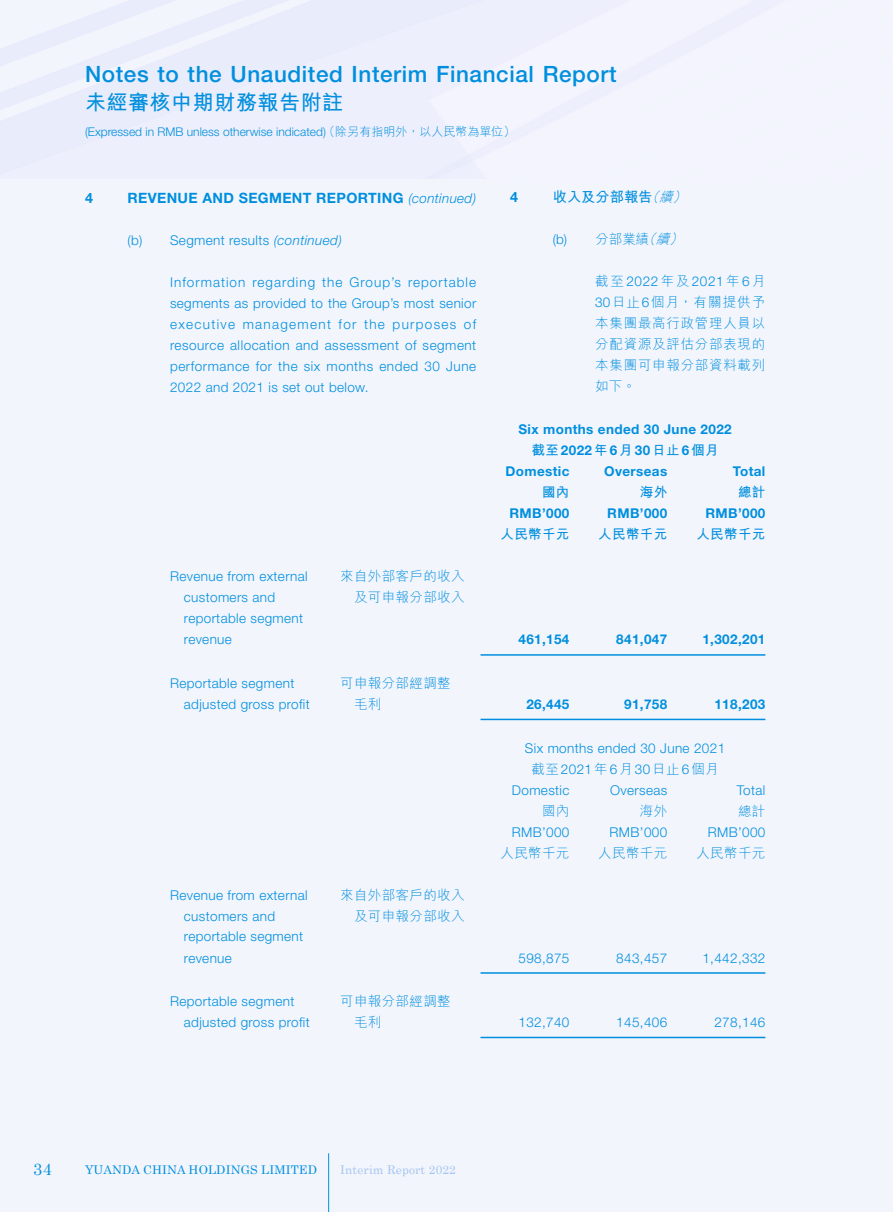
<style>
.page{position:relative;width:893px;height:1212px;background:#fff}
.page>*{position:absolute;margin:0;border:0;box-sizing:border-box;transform-origin:0 0}
.t1{font:500 22.5px "Helvetica Neue LT Std";letter-spacing:.025em;color:#008fde}
.t2{font:700 21px "M Hei HK";letter-spacing:.025em;color:#008fde}
.t3{font:16.5px "Century";color:#008fde}
.Subhead_1{font:700 14.25px "Helvetica Neue LT Std";letter-spacing:.025em;color:#008fde}
.副標題1{font:700 14.25px "M Hei HK";color:#008fde}
.副標題1-2{font:700 14.25px "Helvetica Neue LT Std";color:#008fde}
.Table_1_Colume{font:300 13.5px "Helvetica Neue LT Std";letter-spacing:.025em;color:#008fde}
.Body_Text{font:300 13.5px/21px "Helvetica Neue LT Std";letter-spacing:.04em;color:#008fde;text-align:justify}
.Table_1_Colume-2{font:700 13.5px "Helvetica Neue LT Std";letter-spacing:.025em;color:#008fde}
.Table_1_Colume-3{font:300 13.5px "M Hei HK";letter-spacing:.025em;color:#008fde}
.內文{font:300 13.5px/21px "M Hei HK";letter-spacing:.055em;color:#008fde;text-align:justify}
.Table_1_Colume-4{font:700 13.5px "M Hei HK";letter-spacing:.025em;color:#008fde}
.Subhead_2{font:300 13.5px "Helvetica Neue LT Std";letter-spacing:.025em;color:#008fde}
.副標題2{font:300 13.5px "M Hei HK";color:#008fde}
.t4{font:300 12px "Helvetica Neue LT Std";color:#008fde}
.t5{font:12px "Century";letter-spacing:.01em;color:#008fde}
.t6{font:12px "Century";letter-spacing:.01em;color:#a3c5ef}
.s1{font-family:"M Hei HK"}
.s2{font-weight:300;font-style:italic;font-size:13.5px}
.s3{font-style:italic}
.s4{font-family:"Helvetica Neue LT Std"}
</style>
<div class="page">
<div style="left:0;top:0;width:892px;height:1212px;background:#f3f5fd"></div>
<hr style="left:328px;top:1153px;width:1px;height:59px;background:#008fde">
<hr style="left:480px;top:654px;width:285px;height:2px;background:#008fde">
<hr style="left:480px;top:719px;width:285px;height:1px;background:#008fde">
<hr style="left:480px;top:972px;width:285px;height:2px;background:#008fde">
<hr style="left:480px;top:1037px;width:285px;height:1px;background:#008fde">
<h1 class="t1" style="left:85px;top:61px;width:533px">Notes to the Unaudited Interim Financial Report</h1>
<h2 class="t2" style="left:85px;top:87px;width:260px">未經審核中期財務報告附註</h2>
<p class="t4" style="left:85px;top:125px;width:432px">(Expressed in RMB unless otherwise indicated) <span class="s1">（除另有指明外，以人民幣為單位）</span></p>
<p class="Subhead_1" style="left:85px;top:189px;width:9px">4</p>
<p class="Subhead_1" style="left:128px;top:189px;width:350px">REVENUE AND SEGMENT REPORTING <span class="s2">(continued)</span></p>
<p class="Subhead_2" style="left:128px;top:231px;width:216px">(b) Segment results <span class="s3">(continued)</span></p>
<p class="Body_Text" style="left:170px;top:271px;width:308px">Information regarding the Group’s reportable segments as provided to the Group’s most senior executive management for the purposes of resource allocation and assessment of segment performance for the six months ended 30 June 2022 and 2021 is set out below.</p>
<p class="副標題1-2" style="left:510px;top:188px;width:9px">4</p>
<p class="副標題1" style="left:553px;top:187px;width:138px">收入及分部報告<span class="s2">（續）</span></p>
<p class="副標題2" style="left:553px;top:232px;width:135px"><span class="s4">(b)</span> 分部業績<span class="s3">（續）</span></p>
<p class="內文" style="left:595px;top:270px;width:172px">截至<span class="s4">2022</span>年及<span class="s4">2021</span>年<span class="s4">6</span>月<span class="s4">30</span>日止<span class="s4">6</span>個月，有關提供予本集團最高行政管理人員以分配資源及評估分部表現的本集團可申報分部資料載列如下。</p>
<p class="Table_1_Colume-2" style="left:518px;top:420px;width:215px">Six months ended 30 June 2022</p>
<p class="Table_1_Colume-4" style="left:532px;top:441px;width:189px">截至<span class="s4">2022</span>年<span class="s4">6</span>月<span class="s4">30</span>日止<span class="s4">6</span>個月</p>
<p class="Table_1_Colume-2" style="left:505px;top:462px;width:66px">Domestic</p>
<p class="Table_1_Colume-2" style="left:604px;top:462px;width:65px">Overseas</p>
<p class="Table_1_Colume-2" style="left:733px;top:462px;width:34px">Total</p>
<p class="Table_1_Colume-4" style="left:542px;top:483px;width:29px">國內</p>
<p class="Table_1_Colume-4" style="left:640px;top:483px;width:29px">海外</p>
<p class="Table_1_Colume-4" style="left:738px;top:483px;width:29px">總計</p>
<p class="Table_1_Colume-2" style="left:509px;top:504px;width:61px">RMB’000</p>
<p class="Table_1_Colume-2" style="left:607px;top:504px;width:61px">RMB’000</p>
<p class="Table_1_Colume-2" style="left:705px;top:504px;width:61px">RMB’000</p>
<p class="Table_1_Colume-4" style="left:500px;top:525px;width:70px">人民幣千元</p>
<p class="Table_1_Colume-4" style="left:598px;top:525px;width:70px">人民幣千元</p>
<p class="Table_1_Colume-4" style="left:696px;top:525px;width:70px">人民幣千元</p>
<p class="Table_1_Colume" style="left:170px;top:568px;width:139px">Revenue from external</p>
<p class="Table_1_Colume-3" style="left:340px;top:570px;width:126px">來自外部客戶的收入</p>
<p class="Table_1_Colume" style="left:184px;top:589px;width:93px">customers and</p>
<p class="Table_1_Colume-3" style="left:354px;top:591px;width:112px">及可申報分部收入</p>
<p class="Table_1_Colume" style="left:184px;top:609px;width:121px">reportable segment</p>
<p class="Table_1_Colume" style="left:184px;top:631px;width:49px">revenue</p>
<p class="Table_1_Colume-2" style="left:518px;top:631px;width:52px">461,154</p>
<p class="Table_1_Colume-2" style="left:616px;top:631px;width:52px">841,047</p>
<p class="Table_1_Colume-2" style="left:702px;top:631px;width:64px">1,302,201</p>
<p class="Table_1_Colume" style="left:170px;top:675px;width:126px">Reportable segment</p>
<p class="Table_1_Colume-3" style="left:340px;top:676px;width:112px">可申報分部經調整</p>
<p class="Table_1_Colume" style="left:184px;top:696px;width:127px">adjusted gross profit</p>
<p class="Table_1_Colume-3" style="left:354px;top:697px;width:29px">毛利</p>
<p class="Table_1_Colume-2" style="left:526px;top:696px;width:45px">26,445</p>
<p class="Table_1_Colume-2" style="left:624px;top:696px;width:45px">91,758</p>
<p class="Table_1_Colume-2" style="left:714px;top:696px;width:52px">118,203</p>
<p class="Table_1_Colume" style="left:525px;top:739px;width:202px">Six months ended 30 June 2021</p>
<p class="Table_1_Colume-3" style="left:532px;top:762px;width:189px">截至<span class="s4">2021</span>年<span class="s4">6</span>月<span class="s4">30</span>日止<span class="s4">6</span>個月</p>
<p class="Table_1_Colume" style="left:512px;top:781px;width:59px">Domestic</p>
<p class="Table_1_Colume" style="left:610px;top:781px;width:59px">Overseas</p>
<p class="Table_1_Colume" style="left:737px;top:781px;width:30px">Total</p>
<p class="Table_1_Colume-3" style="left:542px;top:804px;width:29px">國內</p>
<p class="Table_1_Colume-3" style="left:640px;top:804px;width:29px">海外</p>
<p class="Table_1_Colume-3" style="left:738px;top:804px;width:29px">總計</p>
<p class="Table_1_Colume" style="left:512px;top:823px;width:59px">RMB’000</p>
<p class="Table_1_Colume" style="left:609px;top:823px;width:59px">RMB’000</p>
<p class="Table_1_Colume" style="left:708px;top:823px;width:59px">RMB’000</p>
<p class="Table_1_Colume-3" style="left:500px;top:846px;width:70px">人民幣千元</p>
<p class="Table_1_Colume-3" style="left:598px;top:846px;width:70px">人民幣千元</p>
<p class="Table_1_Colume-3" style="left:696px;top:846px;width:70px">人民幣千元</p>
<p class="Table_1_Colume" style="left:170px;top:886px;width:139px">Revenue from external</p>
<p class="Table_1_Colume-3" style="left:340px;top:888px;width:126px">來自外部客戶的收入</p>
<p class="Table_1_Colume" style="left:184px;top:907px;width:93px">customers and</p>
<p class="Table_1_Colume-3" style="left:354px;top:909px;width:112px">及可申報分部收入</p>
<p class="Table_1_Colume" style="left:184px;top:927px;width:121px">reportable segment</p>
<p class="Table_1_Colume" style="left:184px;top:949px;width:49px">revenue</p>
<p class="Table_1_Colume" style="left:518px;top:949px;width:52px">598,875</p>
<p class="Table_1_Colume" style="left:616px;top:949px;width:52px">843,457</p>
<p class="Table_1_Colume" style="left:702px;top:949px;width:64px">1,442,332</p>
<p class="Table_1_Colume" style="left:170px;top:993px;width:126px">Reportable segment</p>
<p class="Table_1_Colume-3" style="left:340px;top:994px;width:112px">可申報分部經調整</p>
<p class="Table_1_Colume" style="left:184px;top:1014px;width:127px">adjusted gross profit</p>
<p class="Table_1_Colume-3" style="left:354px;top:1015px;width:29px">毛利</p>
<p class="Table_1_Colume" style="left:518px;top:1014px;width:52px">132,740</p>
<p class="Table_1_Colume" style="left:616px;top:1014px;width:52px">145,406</p>
<p class="Table_1_Colume" style="left:714px;top:1014px;width:52px">278,146</p>
<p class="t3" style="left:33px;top:1155px;width:20px">34</p>
<p class="t5" style="left:85px;top:1159px;width:234px">YUANDA CHINA HOLDINGS LIMITED</p>
<p class="t6" style="left:340px;top:1159px;width:117px">Interim Report 2022</p>
</div>
